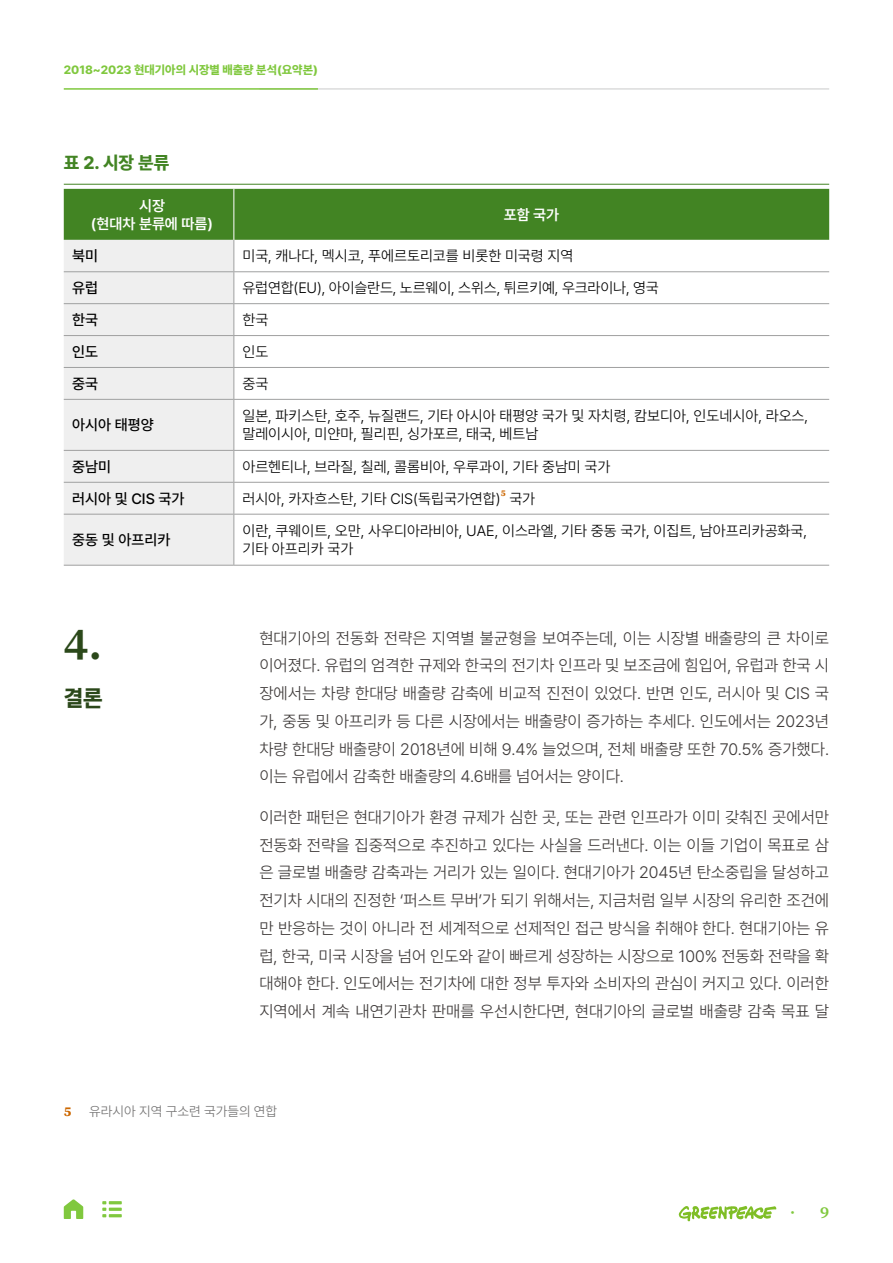
<style>
.page{position:relative;width:893px;height:1263px;background:#fff}
.page>*{position:absolute;margin:0;border:0;box-sizing:border-box;transform-origin:0 0}
.t1{font:600 45px "Source Serif 4";color:#2b481a}
.t2{font:800 22.5px "Pretendard";color:#2b481a}
.t3{font:800 18px "Pretendard";color:#428423}
.t4{font:300 16.5px/27.8px "Pretendard";color:#3e3a39;text-align:justify}
.t5{font:600 16.5px "Source Serif 4";color:#80c83e}
.t6{font:300 15px/18px "Pretendard";color:#000}
.t7{font:500 15px "Pretendard";color:#000}
.t8{font:600 15px/18px "Pretendard";color:#fff;text-align:center}
.t9{font:300 13.5px "Pretendard";color:#727171}
.t10{font:700 13.5px "Source Serif 4";color:#cc6700}
.t11{font:800 12px "Pretendard";color:#80c83e}
.t12{font:700 8.7px "Source Serif 4";color:#cc6700}
</style>
<div class="page">
<hr style="left:259px;top:89px;width:570px;height:1px;background:#c9caca">
<svg style="left:64px;top:1199px;width:19px;height:20px"></svg>
<svg style="left:102px;top:1201px;width:20px;height:16px"></svg>
<hr style="left:64px;top:88px;width:254px;height:2px;background:#80c83e">
<svg style="left:679px;top:1206px;width:97px;height:15px"></svg>
<div style="left:64px;top:189px;width:765px;height:51px;background:#428423"></div>
<div style="left:64px;top:240px;width:169px;height:325px;background:#efefef"></div>
<svg style="left:234px;top:240px;width:595px;height:325px"></svg>
<hr style="left:233px;top:240px;width:1px;height:31px;background:#9fa0a0">
<hr style="left:64px;top:271px;width:170px;height:1px;background:#9fa0a0">
<hr style="left:234px;top:271px;width:595px;height:1px;background:#9fa0a0">
<hr style="left:233px;top:272px;width:1px;height:31px;background:#9fa0a0">
<hr style="left:64px;top:303px;width:170px;height:1px;background:#9fa0a0">
<hr style="left:234px;top:303px;width:595px;height:1px;background:#9fa0a0">
<hr style="left:233px;top:304px;width:1px;height:31px;background:#9fa0a0">
<hr style="left:64px;top:335px;width:170px;height:1px;background:#9fa0a0">
<hr style="left:234px;top:335px;width:595px;height:1px;background:#9fa0a0">
<hr style="left:233px;top:336px;width:1px;height:31px;background:#9fa0a0">
<hr style="left:64px;top:367px;width:170px;height:1px;background:#9fa0a0">
<hr style="left:234px;top:367px;width:595px;height:1px;background:#9fa0a0">
<hr style="left:233px;top:368px;width:1px;height:31px;background:#9fa0a0">
<hr style="left:64px;top:399px;width:170px;height:1px;background:#9fa0a0">
<hr style="left:234px;top:399px;width:595px;height:1px;background:#9fa0a0">
<hr style="left:233px;top:400px;width:1px;height:50px;background:#9fa0a0">
<hr style="left:64px;top:450px;width:170px;height:1px;background:#9fa0a0">
<hr style="left:234px;top:450px;width:595px;height:1px;background:#9fa0a0">
<hr style="left:233px;top:451px;width:1px;height:31px;background:#9fa0a0">
<hr style="left:64px;top:482px;width:170px;height:1px;background:#9fa0a0">
<hr style="left:234px;top:482px;width:595px;height:1px;background:#9fa0a0">
<hr style="left:233px;top:483px;width:1px;height:31px;background:#9fa0a0">
<hr style="left:64px;top:514px;width:170px;height:1px;background:#9fa0a0">
<hr style="left:234px;top:514px;width:595px;height:1px;background:#9fa0a0">
<hr style="left:233px;top:514px;width:1px;height:51px;background:#9fa0a0">
<hr style="left:64px;top:565px;width:170px;height:1px;background:#9fa0a0">
<hr style="left:234px;top:565px;width:595px;height:1px;background:#9fa0a0">
<hr style="left:233px;top:189px;width:1px;height:51px;background:#fff">
<hr style="left:64px;top:184px;width:765px;height:1px;background:#428423">
<p class="t11" style="left:64px;top:61px;width:256px">2018~2023 현대기아의 시장별 배출량 분석(요약본)</p>
<p class="t3" style="left:64px;top:149px;width:107px">표 2. 시장 분류</p>
<p class="t8" style="left:91px;top:196px;width:124px">시장<br>(현대차 분류에 따름)</p>
<p class="t8" style="left:504px;top:205px;width:57px">포함 국가</p>
<p class="t7" style="left:72px;top:245px;width:27px">북미</p>
<p class="t6" style="left:242px;top:246px;width:333px">미국, 캐나다, 멕시코, 푸에르토리코를 비롯한 미국령 지역</p>
<p class="t7" style="left:72px;top:277px;width:27px">유럽</p>
<p class="t6" style="left:242px;top:278px;width:418px">유럽연합(EU), 아이슬란드, 노르웨이, 스위스, 튀르키예, 우크라이나, 영국</p>
<p class="t7" style="left:72px;top:309px;width:27px">한국</p>
<p class="t6" style="left:242px;top:310px;width:27px">한국</p>
<p class="t7" style="left:72px;top:341px;width:27px">인도</p>
<p class="t6" style="left:242px;top:342px;width:27px">인도</p>
<p class="t7" style="left:72px;top:373px;width:27px">중국</p>
<p class="t6" style="left:242px;top:374px;width:27px">중국</p>
<p class="t7" style="left:72px;top:414px;width:83px">아시아 태평양</p>
<p class="t6" style="left:242px;top:406px;width:567px">일본, 파키스탄, 호주, 뉴질랜드, 기타 아시아 태평양 국가 및 자치령, 캄보디아, 인도네시아, 라오스, 말레이시아, 미얀마, 필리핀, 싱가포르, 태국, 베트남</p>
<p class="t7" style="left:72px;top:456px;width:40px">중남미</p>
<p class="t6" style="left:242px;top:457px;width:370px">아르헨티나, 브라질, 칠레, 콜롬비아, 우루과이, 기타 중남미 국가</p>
<p class="t7" style="left:72px;top:488px;width:114px">러시아 및 CIS 국가</p>
<p class="t6" style="left:242px;top:489px;width:260px">러시아, 카자흐스탄, 기타 CIS(독립국가연합)</p>
<p class="t12" style="left:501px;top:487px;width:6px">5</p>
<p class="t6" style="left:509px;top:489px;width:27px">국가</p>
<p class="t7" style="left:72px;top:529px;width:100px">중동 및 아프리카</p>
<p class="t6" style="left:242px;top:521px;width:566px">이란, 쿠웨이트, 오만, 사우디아라비아, UAE, 이스라엘, 기타 중동 국가, 이집트, 남아프리카공화국, 기타 아프리카 국가</p>
<h1 class="t1" style="left:64px;top:614px;width:40px">4.</h1>
<h2 class="t2" style="left:64px;top:682px;width:40px">결론</h2>
<p class="t4" style="left:259px;top:623px;width:571px">현대기아의 전동화 전략은 지역별 불균형을 보여주는데, 이는 시장별 배출량의 큰 차이로 이어졌다. 유럽의 엄격한 규제와 한국의 전기차 인프라 및 보조금에 힘입어, 유럽과 한국 시 장에서는 차량 한대당 배출량 감축에 비교적 진전이 있었다. 반면 인도, 러시아 및 CIS 국 가, 중동 및 아프리카 등 다른 시장에서는 배출량이 증가하는 추세다. 인도에서는 2023년 차량 한대당 배출량이 2018년에 비해 9.4% 늘었으며, 전체 배출량 또한 70.5% 증가했다. 이는 유럽에서 감축한 배출량의 4.6배를 넘어서는 양이다.</p>
<p class="t4" style="left:259px;top:803px;width:571px">이러한 패턴은 현대기아가 환경 규제가 심한 곳, 또는 관련 인프라가 이미 갖춰진 곳에서만 전동화 전략을 집중적으로 추진하고 있다는 사실을 드러낸다. 이는 이들 기업이 목표로 삼 은 글로벌 배출량 감축과는 거리가 있는 일이다. 현대기아가 2045년 탄소중립을 달성하고 전기차 시대의 진정한 ‘퍼스트 무버’가 되기 위해서는, 지금처럼 일부 시장의 유리한 조건에 만 반응하는 것이 아니라 전 세계적으로 선제적인 접근 방식을 취해야 한다. 현대기아는 유 럽, 한국, 미국 시장을 넘어 인도와 같이 빠르게 성장하는 시장으로 100% 전동화 전략을 확 대해야 한다. 인도에서는 전기차에 대한 정부 투자와 소비자의 관심이 커지고 있다. 이러한 지역에서 계속 내연기관차 판매를 우선시한다면, 현대기아의 글로벌 배출량 감축 목표 달</p>
<p class="t10" style="left:64px;top:1102px;width:9px">5</p>
<p class="t9" style="left:89px;top:1102px;width:189px">유라시아 지역 구소련 국가들의 연합</p>
<p class="t5" style="left:790px;top:1201px;width:41px">· 9</p>
</div>
